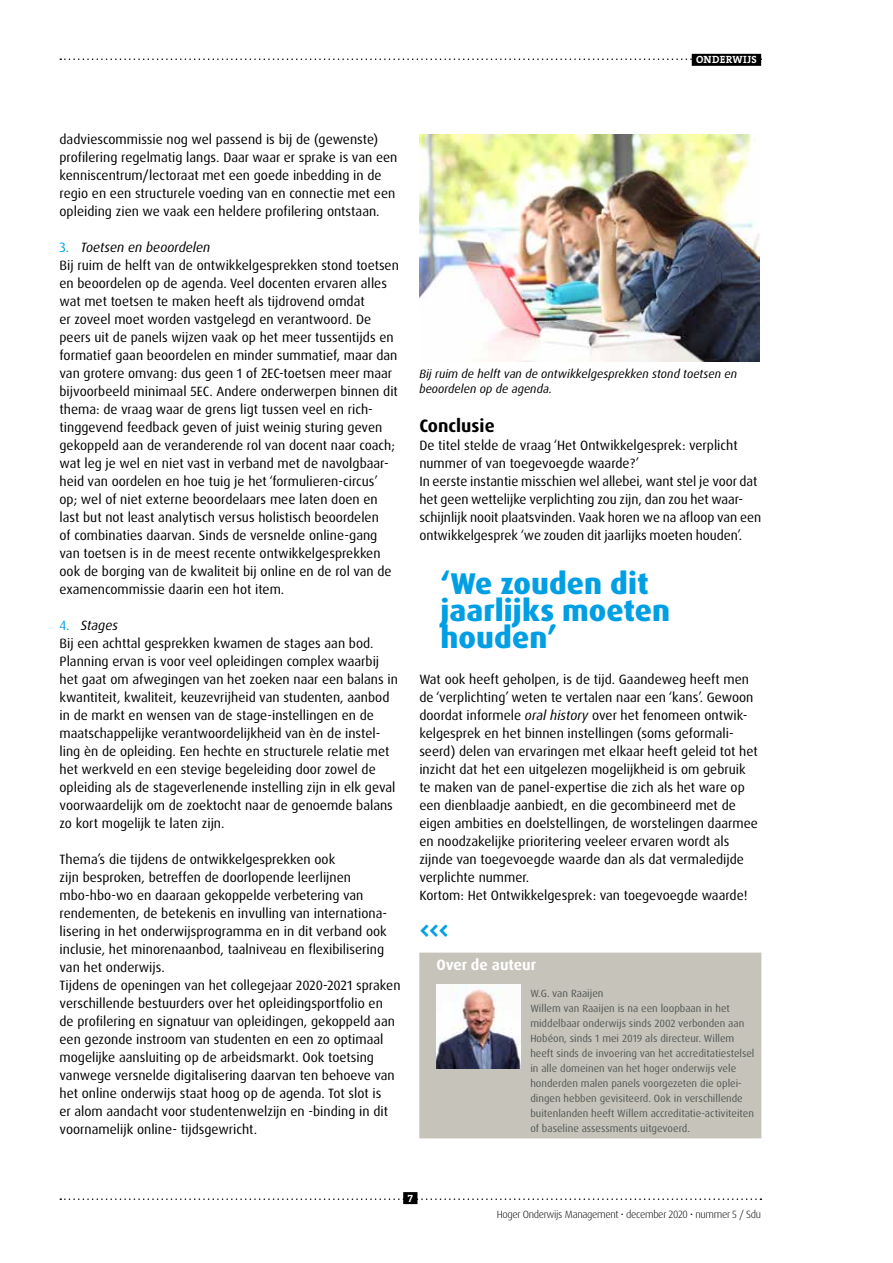
<style>
.page{position:relative;width:893px;height:1263px;background:#fff}
.page>*{position:absolute;margin:0;border:0;box-sizing:border-box;transform-origin:0 0}
.t1{font:800 30px/27px "Dax OT";color:#009fe3}
.t2{font:700 18px "Dax OT";color:#000}
.t3{font:700 15px "Dax OT";color:#fff}
.t4{font:13.5px/18px "Dax OT";color:#000}
.t5{font:italic 12px/15px "Dax OT";color:#000}
.t6{font:10.5px/15px "Dax OT";color:#535955}
.t7{font:300 10.5px "Dax OT";letter-spacing:-.03em;color:#000}
.t8{font:700 10.5px "The Serif B W7";letter-spacing:.03em;color:#fff}
.s1{color:#009fe3}
.s2{font-style:italic}
</style>
<div class="page">
<img style="left:419px;top:134px;width:340px;height:227px">
<div style="left:419px;top:953px;width:342px;height:185px;background:#c6c3ba"></div>
<img style="left:436px;top:985px;width:84px;height:84px">
<svg style="left:60px;top:1198px;width:701px;height:2px"></svg>
<div style="left:403px;top:1192px;width:14px;height:12px;background:#000"></div>
<svg style="left:60px;top:58px;width:632px;height:2px"></svg>
<div style="left:692px;top:54px;width:69px;height:12px;background:#000"></div>
<p class="t8" style="left:696px;top:53px;width:62px">ONDERWIJS</p>
<p class="t4" style="left:60px;top:130px;width:339px">dadviescommissie nog wel passend is bij de (gewenste) profilering regelmatig langs. Daar waar er sprake is van een kenniscentrum/lectoraat met een goede inbedding in de regio en een structurele voeding van en connectie met een opleiding zien we vaak een heldere profilering ontstaan.</p>
<p class="t4" style="left:60px;top:238px;width:341px"><span class="s1">3.</span> <span class="s2">Toetsen en beoordelen<br></span>Bij ruim de helft van de ontwikkelgesprekken stond toetsen en beoordelen op de agenda. Veel docenten ervaren alles wat met toetsen te maken heeft als tijdrovend omdat<br>er zoveel moet worden vastgelegd en verantwoord. De peers uit de panels wijzen vaak op het meer tussentijds en formatief gaan beoordelen en minder summatief, maar dan van grotere omvang: dus geen 1 of 2EC-toetsen meer maar bijvoorbeeld minimaal 5EC. Andere onderwerpen binnen dit thema: de vraag waar de grens ligt tussen veel en rich&shy;tinggevend feedback geven of juist weinig sturing geven gekoppeld aan de veranderende rol van docent naar coach; wat leg je wel en niet vast in verband met de navolgbaar&shy;heid van oordelen en hoe tuig je het ‘formulieren-circus’ op; wel of niet externe beoordelaars mee laten doen en last but not least analytisch versus holistisch beoordelen<br>of combinaties daarvan. Sinds de versnelde online-gang van toetsen is in de meest recente ontwikkelgesprekken ook de borging van de kwaliteit bij online en de rol van de examencommissie daarin een hot item.</p>
<p class="t4" style="left:60px;top:616px;width:340px"><span class="s1">4.</span> <span class="s2">Stages<br></span>Bij een achttal gesprekken kwamen de stages aan bod.<br>Planning ervan is voor veel opleidingen complex waarbij het gaat om afwegingen van het zoeken naar een balans in kwantiteit, kwaliteit, keuzevrijheid van studenten, aanbod in de markt en wensen van de stage-instellingen en de maatschappelijke verantwoordelijkheid van èn de instel&shy;ling èn de opleiding. Een hechte en structurele relatie met het werkveld en een stevige begeleiding door zowel de opleiding als de stageverlenende instelling zijn in elk geval voorwaardelijk om de zoektocht naar de genoemde balans zo kort mogelijk te laten zijn.</p>
<p class="t4" style="left:60px;top:850px;width:342px">Thema’s die tijdens de ontwikkelgesprekken ook<br>zijn besproken, betreffen de doorlopende leerlijnen mbo-hbo-wo en daaraan gekoppelde verbetering van rendementen, de betekenis en invulling van internationa&shy;lisering in het onderwijsprogramma en in dit verband ook inclusie, het minorenaanbod, taalniveau en flexibilisering van het onderwijs.<br>Tijdens de openingen van het collegejaar 2020-2021 spraken verschillende bestuurders over het opleidingsportfolio en<br>de profilering en signatuur van opleidingen, gekoppeld aan een gezonde instroom van studenten en een zo optimaal mogelijke aansluiting op de arbeidsmarkt. Ook toetsing vanwege versnelde digitalisering daarvan ten behoeve van het online onderwijs staat hoog op de agenda. Tot slot is<br>er alom aandacht voor studentenwelzijn en -binding in dit voornamelijk online- tijdsgewricht.</p>
<p class="t5" style="left:419px;top:366px;width:319px">Bij ruim de helft van de ontwikkelgesprekken stond toetsen en beoordelen op de agenda.</p>
<h2 class="t2" style="left:419px;top:414px;width:77px">Conclusie</h2>
<p class="t4" style="left:419px;top:436px;width:343px">De titel stelde de vraag ‘Het Ontwikkelgesprek: verplicht nummer of van toegevoegde waarde?’<br>In eerste instantie misschien wel allebei, want stel je voor dat het geen wettelijke verplichting zou zijn, dan zou het waar&shy;schijnlijk nooit plaatsvinden. Vaak horen we na afloop van een ontwikkelgesprek ‘we zouden dit jaarlijks moeten houden’.</p>
<h1 class="t1" style="left:441px;top:570px;width:231px">‘We zouden dit jaarlijks moeten houden’</h1>
<p class="t4" style="left:419px;top:670px;width:340px">Wat ook heeft geholpen, is de tijd. Gaandeweg heeft men de ‘verplichting’ weten te vertalen naar een ‘kans’. Gewoon doordat informele <span class="s2">oral history</span> over het fenomeen ontwik&shy;kelgesprek en het binnen instellingen (soms geformali&shy;seerd) delen van ervaringen met elkaar heeft geleid tot het inzicht dat het een uitgelezen mogelijkheid is om gebruik te maken van de panel-expertise die zich als het ware op een dienblaadje aanbiedt, en die gecombineerd met de eigen ambities en doelstellingen, de worstelingen daarmee en noodzakelijke prioritering veeleer ervaren wordt als zijnde van toegevoegde waarde dan als dat vermaledijde verplichte nummer.<br>Kortom: Het Ontwikkelgesprek: van toegevoegde waarde!</p>
<p class="t3" style="left:436px;top:955px;width:101px">Over de auteur</p>
<p class="t6" style="left:530px;top:986px;width:226px">W.G. van Raaijen<br>Willem van Raaijen is na een loopbaan in het middelbaar onderwijs sinds 2002 verbonden aan Hobéon, sinds 1 mei 2019 als directeur. Willem heeft sinds de invoering van het accreditatiestelsel in alle domeinen van het hoger onderwijs vele honderden malen panels voorgezeten die oplei&shy;dingen hebben gevisiteerd. Ook in verschillende buitenlanden heeft Willem accreditatie-activiteiten of baseline assessments uitgevoerd.</p>
<p class="t8" style="left:407px;top:1191px;width:7px">7</p>
<p class="t7" style="left:497px;top:1207px;width:266px">Hoger Onderwijs Management • december 2020 • nummer 5 / Sdu</p>
</div>
